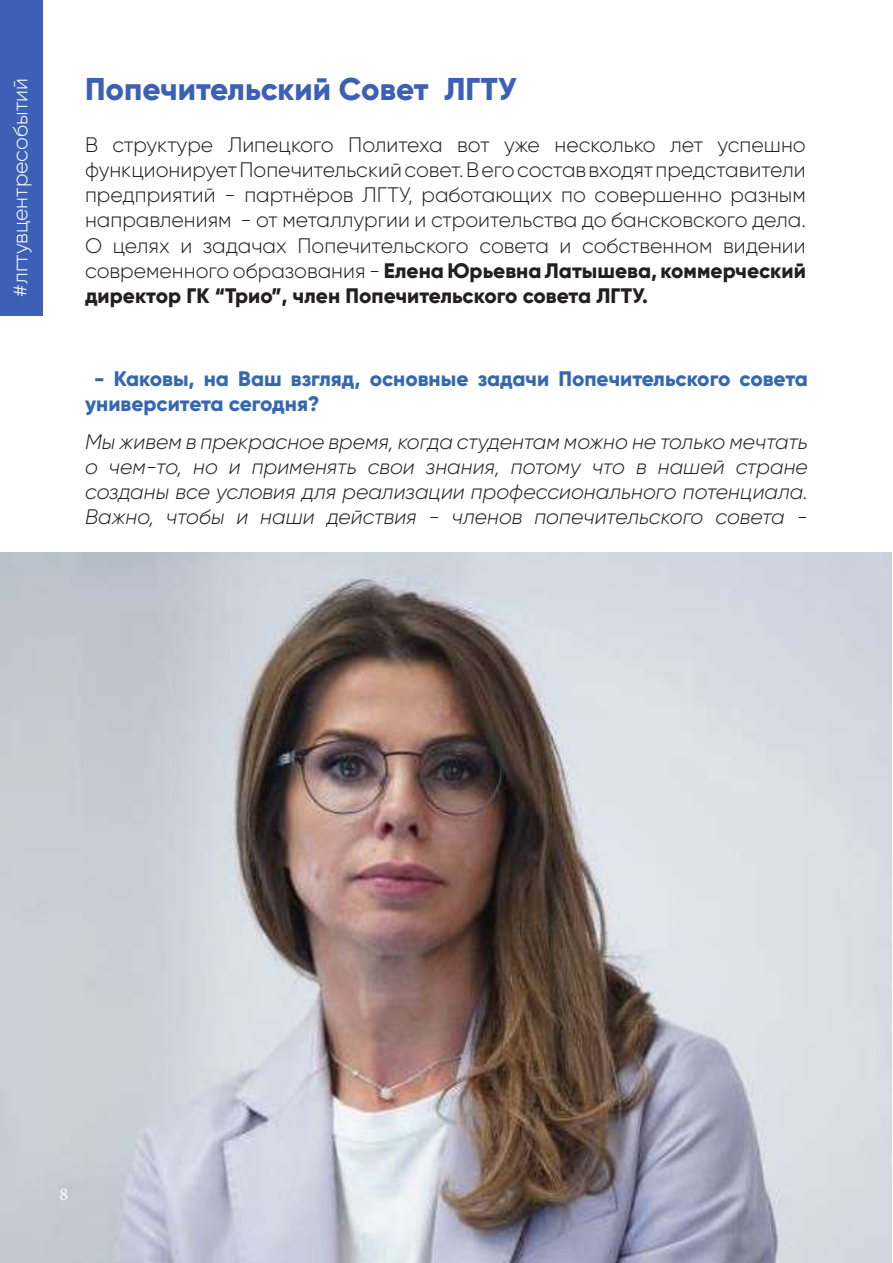
<style>
.page{position:relative;width:893px;height:1263px;background:#fff}
.page>*{position:absolute;margin:0;border:0;box-sizing:border-box;transform-origin:0 0}
.t1{font:800 31.5px "Gilroy";color:#3c60b5}
.t2{font:300 21px/25.2px "Gilroy";color:#231f20;text-align:justify}
.t3{font:italic 300 21px/25.2px "Gilroy";color:#231f20;text-align:justify}
.t4{font:800 21px/25.2px "Gilroy";color:#3567b2}
.t5{font:300 21px "Gilroy";color:#fff}
.t6{font:18px "Minion Pro";color:#fff}
.s1{font-weight:800}
</style>
<div class="page">
<div style="left:0;top:0;width:43px;height:316px;background:#3c60b5"></div>
<img style="left:0;top:552px;width:892px;height:711px">
<p class="t5" style="left:7px;top:297px;width:220px;rotate:-90deg">#лгтувцентресобытий</p>
<h1 class="t1" style="left:85px;top:69px;width:434px">Попечительский Совет ЛГТУ</h1>
<p class="t2" style="left:85px;top:132px;width:722px">В структуре Липецкого Политеха вот уже несколько лет успешно функционирует Попечительский совет. В его состав входят представители предприятий - партнёров ЛГТУ, работающих по совершенно разным направлениям - от металлургии и строительства до бансковского дела.<br>О целях и задачах Попечительского совета и собственном видении современного образования - <span class="s1">Елена Юрьевна Латышева, коммерческий директор ГК “Трио”, член Попечительского совета ЛГТУ.</span></p>
<p class="t4" style="left:85px;top:366px;width:724px;text-indent:9px">- Каковы, на Ваш взгляд, основные задачи Попечительского совета университета сегодня?</p>
<p class="t3" style="left:85px;top:428px;width:724px">Мы живем в прекрасное время, когда студентам можно не только мечтать о чем-то, но и применять свои знания, потому что в нашей стране созданы все условия для реализации профессионального потенциала.<br>Важно, чтобы и наши действия - членов попечительского совета -</p>
<p class="t6" style="left:60px;top:1182px;width:10px">8</p>
</div>
